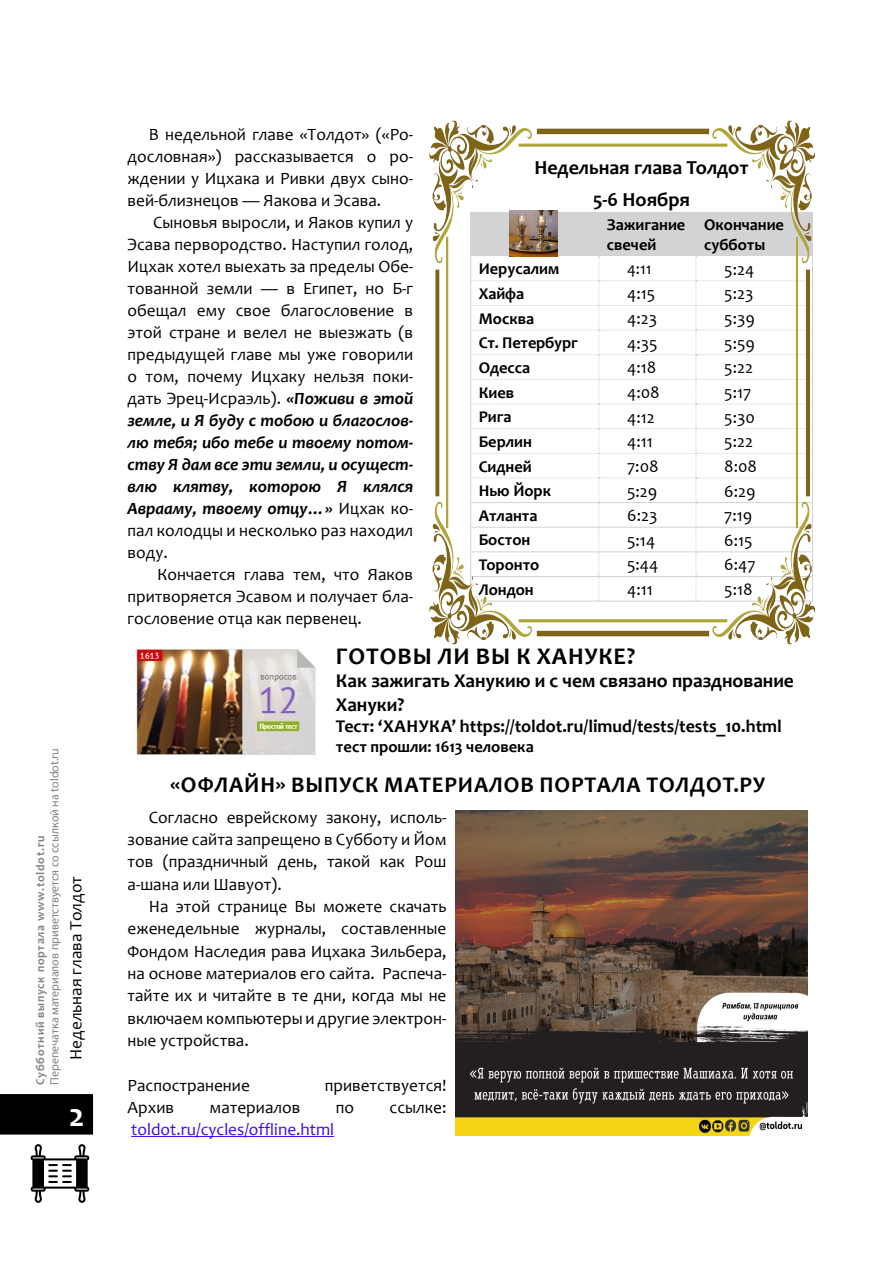
<style>
.page{position:relative;width:893px;height:1263px;background:#fff}
.page>*{position:absolute;margin:0;border:0;box-sizing:border-box;transform-origin:0 0}
.t1{font:700 33px "Candara";color:#fff}
.t2{font:700 24px "Candara";letter-spacing:.04em;color:#000}
.t3{font:700 22.5px "Candara";letter-spacing:.04em;color:#000}
.t4{font:700 19.95px/32.1px "Candara";color:#000;text-align:center}
.t5{font:700 19.5px/23.4px "Candara";color:#000}
.t6{font:700 18px "Candara";color:#000}
.t7{font:17.25px/22px "Candara";color:#000;text-align:justify}
.t8{font:17.25px "Candara";color:#3d09ee}
.t9{font:700 16.5px "Candara";color:#000}
.t10{font:700 16.35px/19.6px "Candara";color:#000}
.t11{font:16.35px "Candara";color:#000}
.t12{font:12px "Myriad Pro";color:#808285}
.t13{font:700 12px "Candara";letter-spacing:.06em;color:#808285}
.s1{font-weight:700;font-style:italic}
</style>
<div class="page">
<div style="left:0;top:1094px;width:93px;height:40px;background:#000"></div>
<svg style="left:31px;top:1144px;width:58px;height:59px"></svg>
<img style="left:429px;top:120px;width:386px;height:525px">
<hr style="left:131px;top:1136px;width:203px;height:1px;background:#3d09ee">
<img style="left:455px;top:811px;width:353px;height:324px">
<img style="left:136px;top:648px;width:180px;height:108px">
<p class="t12" style="left:47px;top:1085px;width:338px;rotate:-90deg">Перепечатка материалов приветствуется со ссылкой на toldot.ru</p>
<p class="t13" style="left:33px;top:1085px;width:251px;rotate:-90deg">Субботний выпуск портала www.toldot.ru</p>
<p class="t7" style="left:65px;top:1060px;width:185px;rotate:-90deg">Недельная глава Толдот</p>
<h1 class="t1" style="left:69px;top:1095px;width:17px">2</h1>
<p class="t7" style="left:128px;top:123px;width:287px;text-indent:21px">В недельной главе «Толдот» («Ро&shy;дословная») рассказывается о ро&shy;ждении у Ицхака и Ривки двух сыно&shy;вей-близнецов — Яакова и Эсава.</p>
<p class="t7" style="left:128px;top:211px;width:287px;text-indent:26px">Сыновья выросли, и Яаков купил у Эсава первородство. Наступил голод, Ицхак хотел выехать за пределы Обе&shy;тованной земли — в Египет, но Б-г обещал ему свое благословение в этой стране и велел не выезжать (в предыдущей главе мы уже говорили о том, почему Ицхаку нельзя поки&shy;дать Эрец-Исраэль). <span class="s1">«Поживи в этой земле, и Я буду с тобою и благослов&shy;лю тебя; ибо тебе и твоему потом&shy;ству Я дам все эти земли, и осущест&shy;влю клятву, которою Я клялся Аврааму, твоему отцу…»</span> Ицхак ко&shy;пал колодцы и несколько раз находил воду.</p>
<p class="t7" style="left:128px;top:563px;width:287px;text-indent:30px">Кончается глава тем, что Яаков притворяется Эсавом и получает бла&shy;гословение отца как первенец.</p>
<p class="t4" style="left:534px;top:152px;width:216px">Недельная глава Толдот<br>5-6 Ноября</p>
<p class="t10" style="left:607px;top:215px;width:80px">Зажигание свечей</p>
<p class="t10" style="left:704px;top:215px;width:81px">Окончание субботы</p>
<p class="t10" style="left:479px;top:259px;width:82px">Иерусалим</p>
<p class="t11" style="left:627px;top:259px;width:26px">4:11</p>
<p class="t7" style="left:724px;top:258px;width:31px">5:24</p>
<p class="t10" style="left:479px;top:284px;width:47px">Хайфа</p>
<p class="t7" style="left:627px;top:283px;width:30px">4:15</p>
<p class="t7" style="left:724px;top:283px;width:31px">5:23</p>
<p class="t10" style="left:479px;top:308px;width:57px">Москва</p>
<p class="t7" style="left:627px;top:307px;width:31px">4:23</p>
<p class="t7" style="left:724px;top:307px;width:32px">5:39</p>
<p class="t10" style="left:479px;top:333px;width:101px">Ст. Петербург</p>
<p class="t7" style="left:627px;top:332px;width:32px">4:35</p>
<p class="t7" style="left:724px;top:332px;width:32px">5:59</p>
<p class="t10" style="left:479px;top:358px;width:53px">Одесса</p>
<p class="t7" style="left:627px;top:356px;width:31px">4:18</p>
<p class="t7" style="left:724px;top:356px;width:30px">5:22</p>
<p class="t10" style="left:479px;top:382px;width:37px">Киев</p>
<p class="t7" style="left:627px;top:381px;width:34px">4:08</p>
<p class="t7" style="left:724px;top:381px;width:29px">5:17</p>
<p class="t10" style="left:479px;top:407px;width:34px">Рига</p>
<p class="t7" style="left:627px;top:406px;width:29px">4:12</p>
<p class="t7" style="left:724px;top:406px;width:32px">5:30</p>
<p class="t10" style="left:479px;top:432px;width:55px">Берлин</p>
<p class="t7" style="left:627px;top:430px;width:27px">4:11</p>
<p class="t7" style="left:724px;top:430px;width:30px">5:22</p>
<p class="t10" style="left:479px;top:456px;width:54px">Сидней</p>
<p class="t7" style="left:627px;top:455px;width:33px">7:08</p>
<p class="t7" style="left:724px;top:455px;width:34px">8:08</p>
<p class="t10" style="left:479px;top:481px;width:74px">Нью Йорк</p>
<p class="t7" style="left:627px;top:480px;width:32px">5:29</p>
<p class="t7" style="left:724px;top:480px;width:33px">6:29</p>
<p class="t10" style="left:479px;top:505px;width:60px">Атланта</p>
<p class="t7" style="left:627px;top:504px;width:32px">6:23</p>
<p class="t7" style="left:724px;top:504px;width:29px">7:19</p>
<p class="t10" style="left:479px;top:530px;width:53px">Бостон</p>
<p class="t7" style="left:627px;top:529px;width:30px">5:14</p>
<p class="t7" style="left:724px;top:529px;width:30px">6:15</p>
<p class="t10" style="left:479px;top:555px;width:62px">Торонто</p>
<p class="t7" style="left:627px;top:554px;width:33px">5:44</p>
<p class="t7" style="left:724px;top:554px;width:33px">6:47</p>
<p class="t10" style="left:479px;top:579px;width:57px">Лондон</p>
<p class="t7" style="left:627px;top:578px;width:27px">4:11</p>
<p class="t7" style="left:724px;top:578px;width:30px">5:18</p>
<h2 class="t2" style="left:336px;top:641px;width:301px">ГОТОВЫ ЛИ ВЫ К ХАНУКЕ?</h2>
<p class="t5" style="left:336px;top:669px;width:459px">Как зажигать Ханукию и с чем связано празднование<br>Хануки?</p>
<p class="t6" style="left:336px;top:715px;width:447px">Тест: ‘ХАНУКА’ https://toldot.ru/limud/tests/tests_10.html</p>
<p class="t9" style="left:336px;top:736px;width:199px">тест прошли: 1613 человека</p>
<h3 class="t3" style="left:170px;top:770px;width:596px">«ОФЛАЙН» ВЫПУСК МАТЕРИАЛОВ ПОРТАЛА ТОЛДОТ.РУ</h3>
<p class="t7" style="left:128px;top:806px;width:320px;text-indent:21px">Согласно еврейскому закону, исполь&shy;зование сайта запрещено в Субботу и Йом тов (праздничный день, такой как Рош а-шана или Шавуот).</p>
<p class="t7" style="left:128px;top:895px;width:320px;text-indent:21px">На этой странице Вы можете скачать еженедельные журналы, составленные Фондом Наследия рава Ицхака Зильбера, на основе материалов его сайта. Распеча&shy;тайте их и читайте в те дни, когда мы не включаем компьютеры и другие электрон&shy;ные устройства.</p>
<p class="t7" style="left:128px;top:1074px;width:124px">Распостранение</p>
<p class="t7" style="left:325px;top:1074px;width:123px">приветствуется!</p>
<p class="t7" style="left:128px;top:1096px;width:48px">Архив</p>
<p class="t7" style="left:210px;top:1096px;width:92px">материалов</p>
<p class="t7" style="left:336px;top:1096px;width:20px">по</p>
<p class="t7" style="left:390px;top:1096px;width:58px">ссылке:</p>
<p class="t8" style="left:131px;top:1119px;width:204px">toldot.ru/cycles/offline.html</p>
</div>
